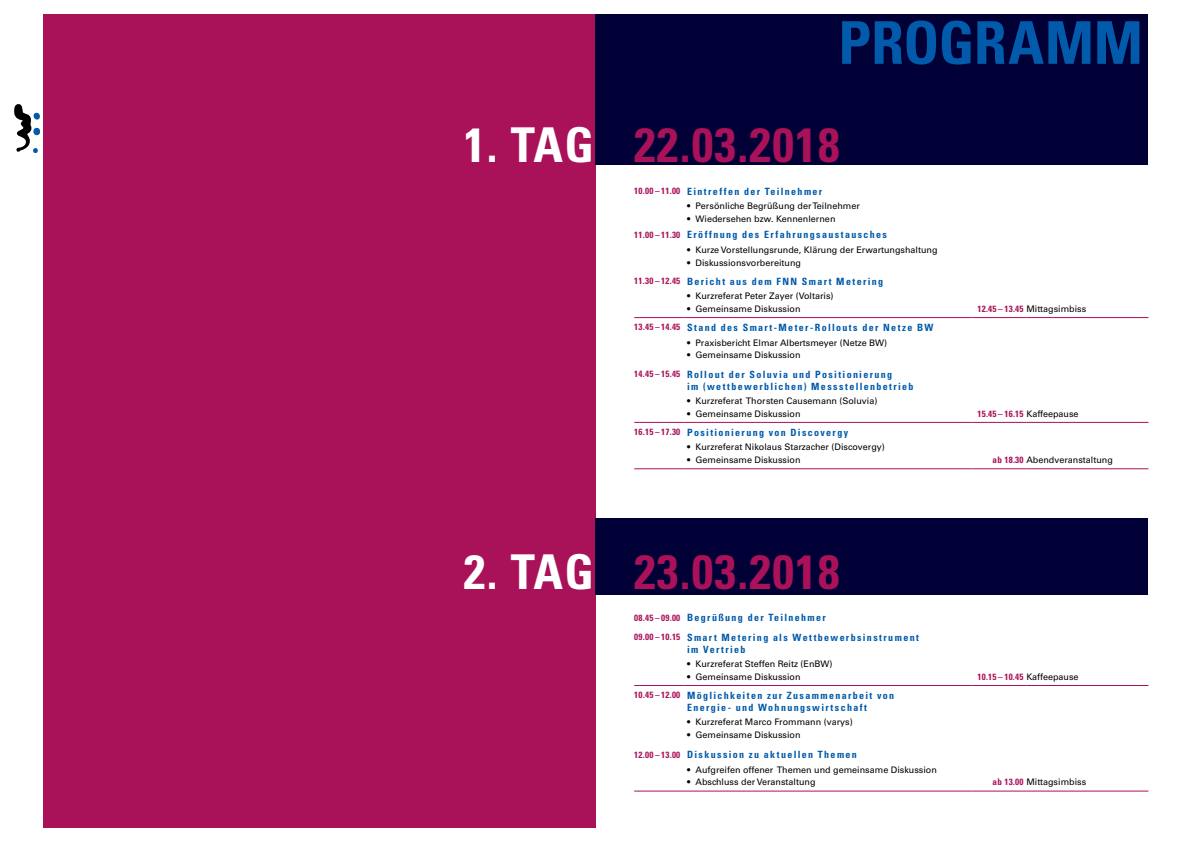
<style>
.page{position:relative;width:1191px;height:842px;background:#fff}
.page>*{position:absolute;margin:0;border:0;box-sizing:border-box;transform-origin:0 0}
.t1{font:700 condensed 59px "Univers LT";letter-spacing:-.005em;color:#015aaa}
.t2{font:700 condensed 48px "Univers LT";letter-spacing:.025em;color:#a91159}
.t3{font:700 condensed 10px/12px "Univers LT";letter-spacing:.135em;color:#015aaa}
.t4{font:9px "Univers LT";color:#000}
.t5{font:700 condensed 9px "Univers LT";letter-spacing:.025em;color:#a91159}
.s1{color:#fff}
.s2{font-size:9px;color:#a91159}
.s3{font-weight:700;font-stretch:condensed;color:#a91159}
.s4{font-weight:400;font-stretch:normal;color:#000}
</style>
<div class="page">
<div style="left:43px;top:14px;width:552px;height:814px;background:#a91159"></div>
<div style="left:595px;top:14px;width:553px;height:150px;background:#000037"></div>
<svg style="left:14px;top:104px;width:26px;height:49px"></svg>
<div style="left:595px;top:519px;width:553px;height:76px;background:#000037"></div>
<hr style="left:634px;top:685px;width:50px;height:1px;background:#a91159">
<hr style="left:684px;top:685px;width:288px;height:1px;background:#a91159">
<hr style="left:972px;top:685px;width:54px;height:1px;background:#a91159">
<hr style="left:1026px;top:685px;width:122px;height:1px;background:#a91159">
<hr style="left:634px;top:791px;width:50px;height:1px;background:#a91159">
<hr style="left:684px;top:791px;width:288px;height:1px;background:#a91159">
<hr style="left:972px;top:791px;width:54px;height:1px;background:#a91159">
<hr style="left:1026px;top:791px;width:122px;height:1px;background:#a91159">
<hr style="left:634px;top:317px;width:50px;height:1px;background:#a91159">
<hr style="left:684px;top:317px;width:288px;height:1px;background:#a91159">
<hr style="left:972px;top:317px;width:54px;height:1px;background:#a91159">
<hr style="left:1026px;top:317px;width:122px;height:1px;background:#a91159">
<hr style="left:634px;top:422px;width:50px;height:1px;background:#a91159">
<hr style="left:684px;top:422px;width:288px;height:1px;background:#a91159">
<hr style="left:972px;top:422px;width:54px;height:1px;background:#a91159">
<hr style="left:1026px;top:422px;width:122px;height:1px;background:#a91159">
<hr style="left:634px;top:468px;width:50px;height:1px;background:#a91159">
<hr style="left:684px;top:468px;width:288px;height:1px;background:#a91159">
<hr style="left:972px;top:468px;width:54px;height:1px;background:#a91159">
<hr style="left:1026px;top:468px;width:122px;height:1px;background:#a91159">
<h1 class="t1" style="left:838px;top:7px;width:306px">PROGRAMM</h1>
<h2 class="t2" style="left:464px;top:115px;width:377px"><span class="s1">1. TAG</span> 22.03.2018</h2>
<p class="t3" style="left:634px;top:185px;width:189px"><span class="s2">10.00–11.00</span> Eintreffen der Teilnehmer</p>
<p class="t4" style="left:687px;top:201px;width:174px">• Persönliche Begrüßung der Teilnehmer</p>
<p class="t4" style="left:687px;top:213px;width:150px">• Wiedersehen bzw. Kennenlernen</p>
<p class="t3" style="left:634px;top:229px;width:254px"><span class="s2">11.00–11.30</span> Eröffnung des Erfahrungsaustausches</p>
<p class="t4" style="left:687px;top:244px;width:252px">• Kurze Vorstellungsrunde, Klärung der Erwartungshaltung</p>
<p class="t4" style="left:687px;top:257px;width:115px">• Diskussionsvorbereitung</p>
<p class="t3" style="left:634px;top:275px;width:250px"><span class="s2">11.30–12.45</span> Bericht aus dem FNN Smart Metering</p>
<p class="t4" style="left:687px;top:291px;width:148px">• Kurzreferat Peter Zayer (Voltaris)</p>
<p class="t4" style="left:687px;top:303px;width:115px">• Gemeinsame Diskussion</p>
<p class="t4" style="left:977px;top:303px;width:110px"><span class="s3">12.45 – 13.45</span> Mittagsimbiss</p>
<p class="t3" style="left:634px;top:322px;width:301px"><span class="s2">13.45–14.45</span> Stand des Smart-Meter-Rollouts der Netze BW</p>
<p class="t4" style="left:687px;top:337px;width:202px">• Praxisbericht Elmar Albertsmeyer (Netze BW)</p>
<p class="t4" style="left:687px;top:350px;width:115px">• Gemeinsame Diskussion</p>
<p class="t3" style="left:687px;top:368px;width:228px;text-indent:-53px"><span class="s2">14.45–15.45</span> Rollout der Soluvia und Positionierung<br>im (wettbewerblichen) Messstellenbetrieb</p>
<p class="t4" style="left:687px;top:395px;width:192px">• Kurzreferat Thorsten Causemann (Soluvia)</p>
<p class="t4" style="left:687px;top:408px;width:115px">• Gemeinsame Diskussion</p>
<p class="t5" style="left:977px;top:408px;width:103px">15.45 – 16.15 <span class="s4">Kaffeepause</span></p>
<p class="t3" style="left:634px;top:426px;width:215px"><span class="s2">16.15–17.30</span> Positionierung von Discovergy</p>
<p class="t4" style="left:687px;top:442px;width:199px">• Kurzreferat Nikolaus Starzacher (Discovergy)</p>
<p class="t4" style="left:687px;top:455px;width:115px">• Gemeinsame Diskussion</p>
<p class="t4" style="left:992px;top:455px;width:122px"><span class="s3">ab 18.30</span> Abendveranstaltung</p>
<h2 class="t2" style="left:464px;top:543px;width:377px"><span class="s1">2. TAG</span> 23.03.2018</h2>
<p class="t3" style="left:634px;top:608px;width:286px;line-height:19.3px"><span class="s2">08.45–09.00</span> Begrüßung der Teilnehmer<br><span class="s2">09.00–10.15</span> Smart Metering als Wettbewerbsinstrument</p>
<p class="t3" style="left:687px;top:643px;width:60px">im Vertrieb</p>
<p class="t4" style="left:687px;top:658px;width:147px">• Kurzreferat Steffen Reitz (EnBW)</p>
<p class="t4" style="left:687px;top:671px;width:115px">• Gemeinsame Diskussion</p>
<p class="t5" style="left:977px;top:671px;width:103px">10.15 – 10.45 <span class="s4">Kaffeepause</span></p>
<p class="t3" style="left:687px;top:689px;width:209px;text-indent:-53px"><span class="s2">10.45–12.00</span> Möglichkeiten zur Zusammenarbeit von<br>Energie- und Wohnungswirtschaft</p>
<p class="t4" style="left:687px;top:717px;width:167px">• Kurzreferat Marco Frommann (varys)</p>
<p class="t4" style="left:687px;top:730px;width:115px">• Gemeinsame Diskussion</p>
<p class="t3" style="left:634px;top:749px;width:224px"><span class="s2">12.00–13.00</span> Diskussion zu aktuellen Themen</p>
<p class="t4" style="left:687px;top:764px;width:251px">• Aufgreifen offener Themen und gemeinsame Diskussion</p>
<p class="t4" style="left:687px;top:777px;width:130px">• Abschluss der Veranstaltung</p>
<p class="t4" style="left:992px;top:777px;width:95px"><span class="s3">ab 13.00</span> Mittagsimbiss</p>
</div>
